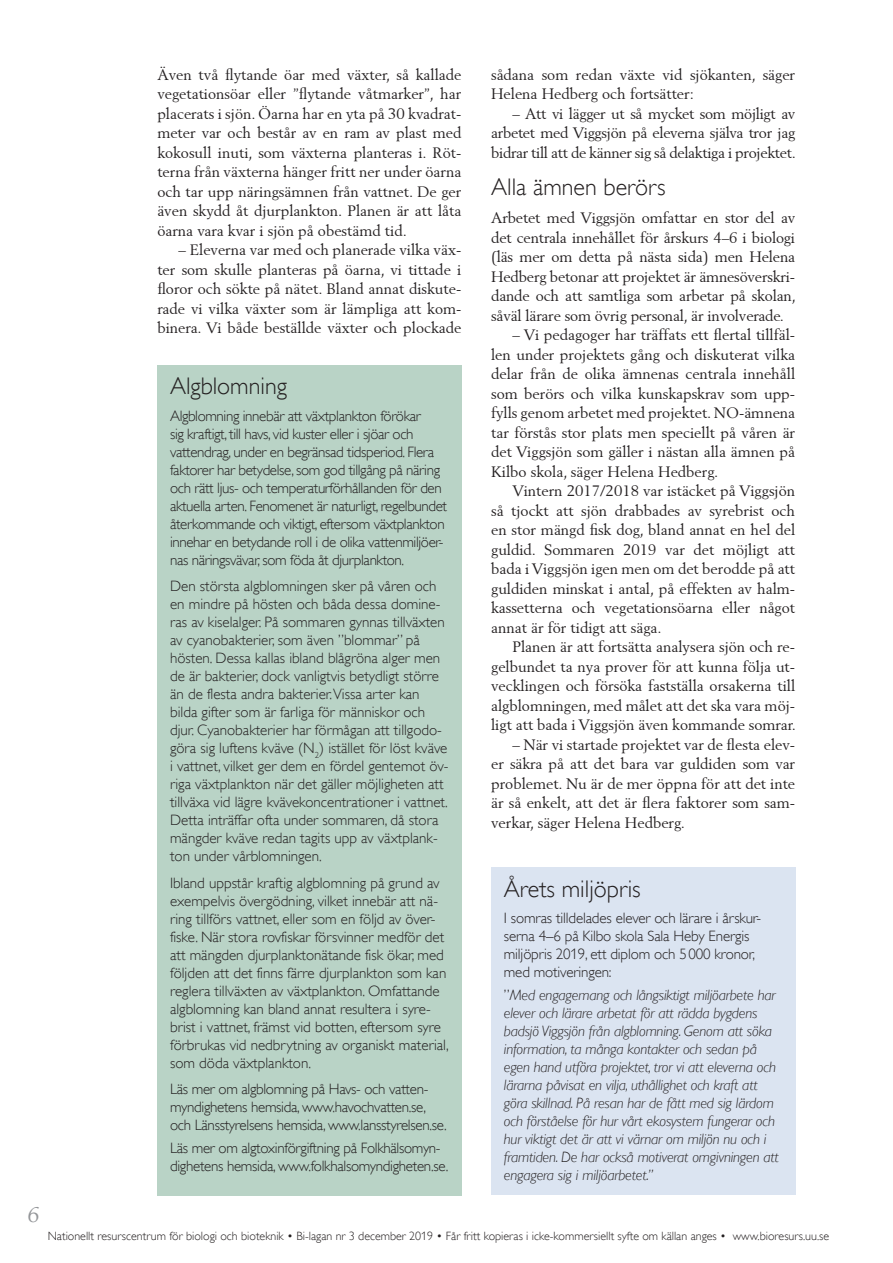
<style>
.page{position:relative;width:893px;height:1263px;background:#fff}
.page>*{position:absolute;margin:0;border:0;box-sizing:border-box;transform-origin:0 0}
.Mellanrubrik{font:300 24px "Gill Alt One";color:#231f20}
.t1{font:italic 21px "Berling";color:#939598}
.Bröd_m_indrag{font:15px/19.5px "Berling";color:#231f20;text-align:justify}
.Faktatext{font:300 15px/18px "Gill Alt One";color:#231f20}
.Bröd_u_indrag{font:15px/19.5px "Berling";letter-spacing:-.01em;color:#231f20;text-align:justify}
.Faktatext-2{font:italic 300 15px/18px "Gill Alt One";letter-spacing:-.01em;color:#231f20}
.Faktatext-3{font:300 15px/18px "Gill Alt One";letter-spacing:-.025em;color:#231f20}
.Faktatext-4{font:300 15px/18px "Gill Alt One";letter-spacing:-.02em;color:#231f20}
.t2{font:300 12px "Gill Alt One";color:#231f20}
.s1{font-style:normal}
</style>
<div class="page">
<div style="left:157px;top:365px;width:304px;height:831px;background:#b9d3c6"></div>
<div style="left:491px;top:867px;width:304px;height:328px;background:#dbe4f1"></div>
<h2 class="t1" style="left:27px;top:1202px;width:13px">6</h2>
<p class="Bröd_u_indrag" style="left:157px;top:65px;width:306px">Även två flytande öar med växter, så kallade vegetationsöar eller ”flytande våtmarker”, har placerats i sjön. Öarna har en yta på 30 kvadrat&shy;meter var och består av en ram av plast med kokosull inuti, som växterna planteras i. Röt&shy;terna från växterna hänger fritt ner under öarna och tar upp näringsämnen från vattnet. De ger även skydd åt djurplankton. Planen är att låta öarna vara kvar i sjön på obestämd tid.</p>
<p class="Bröd_m_indrag" style="left:157px;top:240px;width:306px;text-indent:21px">– Eleverna var med och planerade vilka väx&shy;ter som skulle planteras på öarna, vi tittade i floror och sökte på nätet. Bland annat diskute&shy;rade vi vilka växter som är lämpliga att kom&shy;binera. Vi både beställde växter och plockade</p>
<p class="Mellanrubrik" style="left:170px;top:372px;width:118px">Algblomning</p>
<p class="Faktatext-3" style="left:170px;top:407px;width:278px">Algblomning innebär att växtplankton förökar<br>sig kraftigt, till havs, vid kuster eller i sjöar och vattendrag, under en begränsad tidsperiod. Flera faktorer har betydelse, som god tillgång på näring och rätt ljus- och temperaturförhållanden för den aktuella arten. Fenomenet är naturligt, regelbundet återkommande och viktigt, eftersom växtplankton innehar en betydande roll i de olika vattenmiljöer&shy;nas näringsvävar, som föda åt djurplankton.</p>
<p class="Faktatext" style="left:170px;top:577px;width:280px">Den största algblomningen sker på våren och en mindre på hösten och båda dessa domine&shy;ras av kiselalger. På sommaren gynnas tillväxten av cyanobakterier, som även ”blommar” på hösten. Dessa kallas ibland blågröna alger men de är bakterier, dock vanligtvis betydligt större än de flesta andra bakterier.Vissa arter kan bilda gifter som är farliga för människor och djur. Cyanobakterier har förmågan att tillgodo&shy;göra sig luftens kväve (N<sub>2</sub>) istället för löst kväve i vattnet, vilket ger dem en fördel gentemot öv&shy;riga växtplankton när det gäller möjligheten att tillväxa vid lägre kvävekoncentrationer i vattnet.<br>Detta inträffar ofta under sommaren, då stora mängder kväve redan tagits upp av växtplank&shy;ton under vårblomningen.</p>
<p class="Faktatext" style="left:170px;top:874px;width:280px">Ibland uppstår kraftig algblomning på grund av exempelvis övergödning, vilket innebär att nä&shy;ring tillförs vattnet, eller som en följd av över&shy;fiske. När stora rovfiskar försvinner medför det att mängden djurplanktonätande fisk ökar, med följden att det finns färre djurplankton som kan reglera tillväxten av växtplankton. Omfattande algblomning kan bland annat resultera i syre&shy;brist i vattnet, främst vid botten, eftersom syre förbrukas vid nedbrytning av organiskt material, som döda växtplankton.</p>
<p class="Faktatext-4" style="left:170px;top:1080px;width:278px">Läs mer om algblomning på Havs- och vatten&shy;myndighetens hemsida, www.havochvatten.se, och Länsstyrelsens hemsida, www.lansstyrelsen.se.</p>
<p class="Faktatext-4" style="left:170px;top:1138px;width:280px">Läs mer om algtoxinförgiftning på Folkhälsomyn&shy;dighetens hemsida, www.folkhalsomyndigheten.se.</p>
<p class="Bröd_m_indrag" style="left:491px;top:65px;width:306px">sådana som redan växte vid sjökanten, säger<br>Helena Hedberg och fortsätter:</p>
<p class="Bröd_m_indrag" style="left:491px;top:104px;width:306px;text-indent:21px">– Att vi lägger ut så mycket som möjligt av arbetet med Viggsjön på eleverna själva tror jag bidrar till att de känner sig så delaktiga i projektet.</p>
<p class="Mellanrubrik" style="left:491px;top:173px;width:176px">Alla ämnen berörs</p>
<p class="Bröd_u_indrag" style="left:491px;top:208px;width:306px">Arbetet med Viggsjön omfattar en stor del av det centrala innehållet för årskurs 4–6 i biologi (läs mer om detta på nästa sida) men Helena Hedberg betonar att projektet är ämnesöverskri&shy;dande och att samtliga som arbetar på skolan, såväl lärare som övrig personal, är involverade.</p>
<p class="Bröd_m_indrag" style="left:491px;top:325px;width:306px;text-indent:21px">– Vi pedagoger har träffats ett flertal tillfäl&shy;len under projektets gång och diskuterat vilka delar från de olika ämnenas centrala innehåll som berörs och vilka kunskapskrav som upp&shy;fylls genom arbetet med projektet. NO-ämnena tar förstås stor plats men speciellt på våren är det Viggsjön som gäller i nästan alla ämnen på Kilbo skola, säger Helena Hedberg.</p>
<p class="Bröd_m_indrag" style="left:491px;top:481px;width:306px;text-indent:21px">Vintern 2017/2018 var istäcket på Viggsjön så tjockt att sjön drabbades av syrebrist och en stor mängd fisk dog, bland annat en hel del guldid. Sommaren 2019 var det möjligt att bada i Viggsjön igen men om det berodde på att guldiden minskat i antal, på effekten av halm&shy;kassetterna och vegetationsöarna eller något annat är för tidigt att säga.</p>
<p class="Bröd_m_indrag" style="left:491px;top:637px;width:306px;text-indent:21px">Planen är att fortsätta analysera sjön och re&shy;gelbundet ta nya prover för att kunna följa ut&shy;vecklingen och försöka fastställa orsakerna till algblomningen, med målet att det ska vara möj&shy;ligt att bada i Viggsjön även kommande somrar.</p>
<p class="Bröd_m_indrag" style="left:491px;top:734px;width:306px;text-indent:21px">– När vi startade projektet var de flesta elev&shy;er säkra på att det bara var guldiden som var problemet. Nu är de mer öppna för att det inte är så enkelt, att det är flera faktorer som sam&shy;verkar, säger Helena Hedberg.</p>
<p class="Mellanrubrik" style="left:504px;top:875px;width:138px">Årets miljöpris</p>
<p class="Faktatext" style="left:504px;top:909px;width:259px">I somras tilldelades elever och lärare i årskur&shy;serna 4–6 på Kilbo skola Sala Heby Energis miljöpris 2019, ett diplom och 5000 kronor, med motiveringen:</p>
<p class="Faktatext-2" style="left:504px;top:985px;width:276px"><span class="s1">”</span>Med engagemang och långsiktigt miljöarbete har elever och lärare arbetat för att rädda bygdens badsjö Viggsjön från algblomning. Genom att söka information, ta många kontakter och sedan på egen hand utföra projektet, tror vi att eleverna och lärarna påvisat en vilja, uthållighet och kraft att göra skillnad. På resan har de fått med sig lärdom och förståelse för hur vårt ekosystem fungerar och hur viktigt det är att vi värnar om miljön nu och i framtiden. De har också motiverat omgivningen att engagera sig i miljöarbetet.”</p>
<p class="t2" style="left:48px;top:1229px;width:783px">Nationellt resurscentrum för biologi och bioteknik • Bi-lagan nr 3 december 2019 • Får fritt kopieras i icke-kommersiellt syfte om källan anges • www.bioresurs.uu.se</p>
</div>
